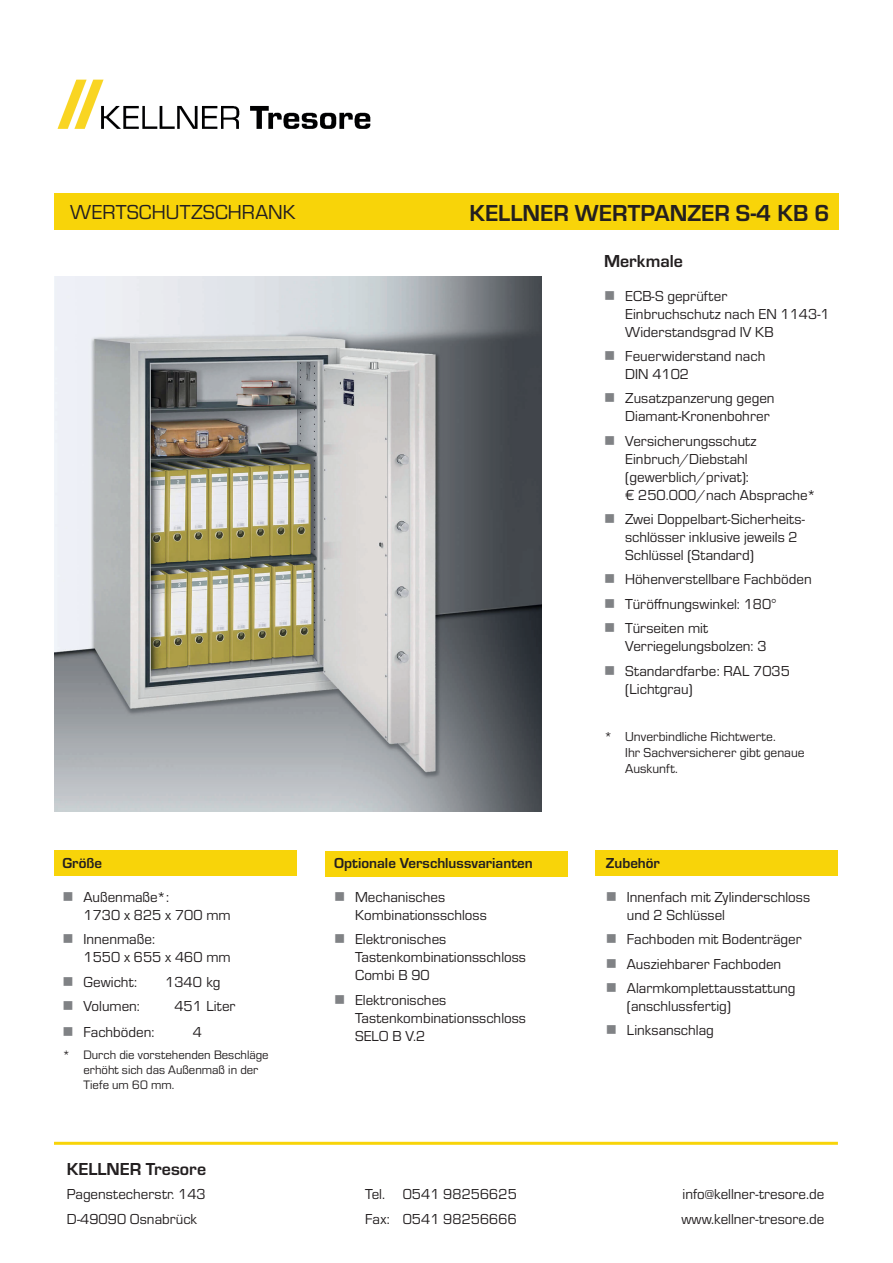
<style>
.page{position:relative;width:893px;height:1263px;background:#fff}
.page>*{position:absolute;margin:0;border:0;box-sizing:border-box;transform-origin:0 0}
.t1{font:700 24px "Eurostile";color:#231f20}
.t2{font:21px "Eurostile";color:#231f20}
.t3{font:700 18px "Eurostile";color:#231f20}
.t4{font:15px/18px "Eurostile";color:#231f20}
.t5{font:700 15px "Eurostile";color:#231f20}
.t6{font:13.5px/16.2px "Eurostile";color:#231f20}
.t7{font:12.75px/15.3px "Eurostile";color:#231f20}
.s1{color:#808285}
</style>
<div class="page">
<div style="left:54px;top:193px;width:785px;height:36px;background:#f8d409"></div>
<div style="left:54px;top:850px;width:242px;height:26px;background:#f8d409"></div>
<div style="left:326px;top:851px;width:242px;height:25px;background:#f8d409"></div>
<div style="left:595px;top:850px;width:243px;height:26px;background:#f8d409"></div>
<img style="left:54px;top:276px;width:487px;height:535px">
<hr style="left:54px;top:1142px;width:784px;height:3px;background:#f8d409">
<img style="left:57px;top:79px;width:314px;height:50px">
<h2 class="t2" style="left:70px;top:198px;width:227px">WERTSCHUTZSCHRANK</h2>
<h1 class="t1" style="left:469px;top:196px;width:362px">KELLNER WERTPANZER S-4 KB 6</h1>
<p class="t5" style="left:63px;top:853px;width:41px">Größe</p>
<p class="t4" style="left:84px;top:887px;width:149px;text-indent:-21px"><span class="s1">■</span> Außenmaße*:<br>1730 x 825 x 700 mm</p>
<p class="t4" style="left:84px;top:929px;width:149px;text-indent:-21px"><span class="s1">■</span> Innenmaße:<br>1550 x 655 x 460 mm</p>
<p class="t4" style="left:63px;top:972px;width:76px"><span class="s1">■</span> Gewicht:</p>
<p class="t4" style="left:165px;top:972px;width:57px">1340 kg</p>
<p class="t4" style="left:63px;top:996px;width:79px"><span class="s1">■</span> Volumen:</p>
<p class="t4" style="left:174px;top:996px;width:62px">451 Liter</p>
<p class="t4" style="left:63px;top:1022px;width:93px"><span class="s1">■</span> Fachböden:</p>
<p class="t4" style="left:193px;top:1022px;width:11px">4</p>
<p class="t7" style="left:84px;top:1046px;width:187px;text-indent:-21px">* Durch die vorstehenden Beschläge erhöht sich das Außenmaß in der<br>Tiefe um 60 mm.</p>
<p class="t5" style="left:334px;top:853px;width:200px">Optionale Verschlussvarianten</p>
<p class="t4" style="left:355px;top:887px;width:133px;text-indent:-21px"><span class="s1">■</span> Mechanisches<br>Kombinationsschloss</p>
<p class="t4" style="left:355px;top:929px;width:172px;text-indent:-21px"><span class="s1">■</span> Elektronisches<br>Tastenkombinationsschloss<br>Combi B 90</p>
<p class="t4" style="left:355px;top:990px;width:172px;text-indent:-21px"><span class="s1">■</span> Elektronisches<br>Tastenkombinationsschloss<br>SELO B V.2</p>
<p class="t3" style="left:604px;top:248px;width:80px">Merkmale</p>
<p class="t4" style="left:625px;top:286px;width:206px;text-indent:-21px"><span class="s1">■</span> ECB-S geprüfter<br>Einbruchschutz nach EN 1143-1<br>Widerstandsgrad IV KB</p>
<p class="t4" style="left:625px;top:346px;width:142px;text-indent:-21px"><span class="s1">■</span> Feuerwiderstand nach<br>DIN 4102</p>
<p class="t4" style="left:625px;top:389px;width:151px;text-indent:-21px"><span class="s1">■</span> Zusatzpanzerung gegen<br>Diamant-Kronenbohrer</p>
<p class="t4" style="left:625px;top:431px;width:192px;text-indent:-21px"><span class="s1">■</span> Versicherungsschutz<br>Einbruch/Diebstahl (gewerblich/privat):<br>€ 250.000/nach Absprache*</p>
<p class="t4" style="left:625px;top:509px;width:181px;text-indent:-21px"><span class="s1">■</span> Zwei Doppelbart-Sicherheits&shy;schlösser inklusive jeweils 2<br>Schlüssel (Standard)</p>
<p class="t4" style="left:604px;top:570px;width:209px"><span class="s1">■</span> Höhenverstellbare Fachböden</p>
<p class="t4" style="left:604px;top:594px;width:174px"><span class="s1">■</span> Türöffnungswinkel: 180°</p>
<p class="t4" style="left:625px;top:618px;width:143px;text-indent:-21px"><span class="s1">■</span> Türseiten mit<br>Verriegelungsbolzen: 3</p>
<p class="t4" style="left:625px;top:661px;width:166px;text-indent:-21px"><span class="s1">■</span> Standardfarbe: RAL 7035 (Lichtgrau)</p>
<p class="t6" style="left:625px;top:727px;width:181px;text-indent:-21px">* Unverbindliche Richtwerte.<br>Ihr Sachversicherer gibt genaue<br>Auskunft.</p>
<p class="t5" style="left:606px;top:853px;width:56px">Zubehör</p>
<p class="t4" style="left:627px;top:887px;width:185px;text-indent:-21px"><span class="s1">■</span> Innenfach mit Zylinderschloss und 2 Schlüssel</p>
<p class="t4" style="left:606px;top:929px;width:197px"><span class="s1">■</span> Fachboden mit Bodenträger</p>
<p class="t4" style="left:606px;top:954px;width:177px"><span class="s1">■</span> Ausziehbarer Fachboden</p>
<p class="t4" style="left:627px;top:978px;width:170px;text-indent:-21px"><span class="s1">■</span> Alarmkomplettausstattung (anschlussfertig)</p>
<p class="t4" style="left:606px;top:1021px;width:109px"><span class="s1">■</span> Linksanschlag</p>
<p class="t3" style="left:67px;top:1156px;width:141px">KELLNER Tresore</p>
<p class="t4" style="left:67px;top:1185px;width:140px">Pagenstecherstr. 143</p>
<p class="t4" style="left:365px;top:1185px;width:153px">Tel. 0541 98256625</p>
<p class="t4" style="left:682px;top:1185px;width:143px">info@kellner-tresore.de</p>
<p class="t4" style="left:67px;top:1209px;width:132px">D-49090 Osnabrück</p>
<p class="t4" style="left:365px;top:1209px;width:153px">Fax: 0541 98256666</p>
<p class="t4" style="left:682px;top:1209px;width:144px">www.kellner-tresore.de</p>
</div>
